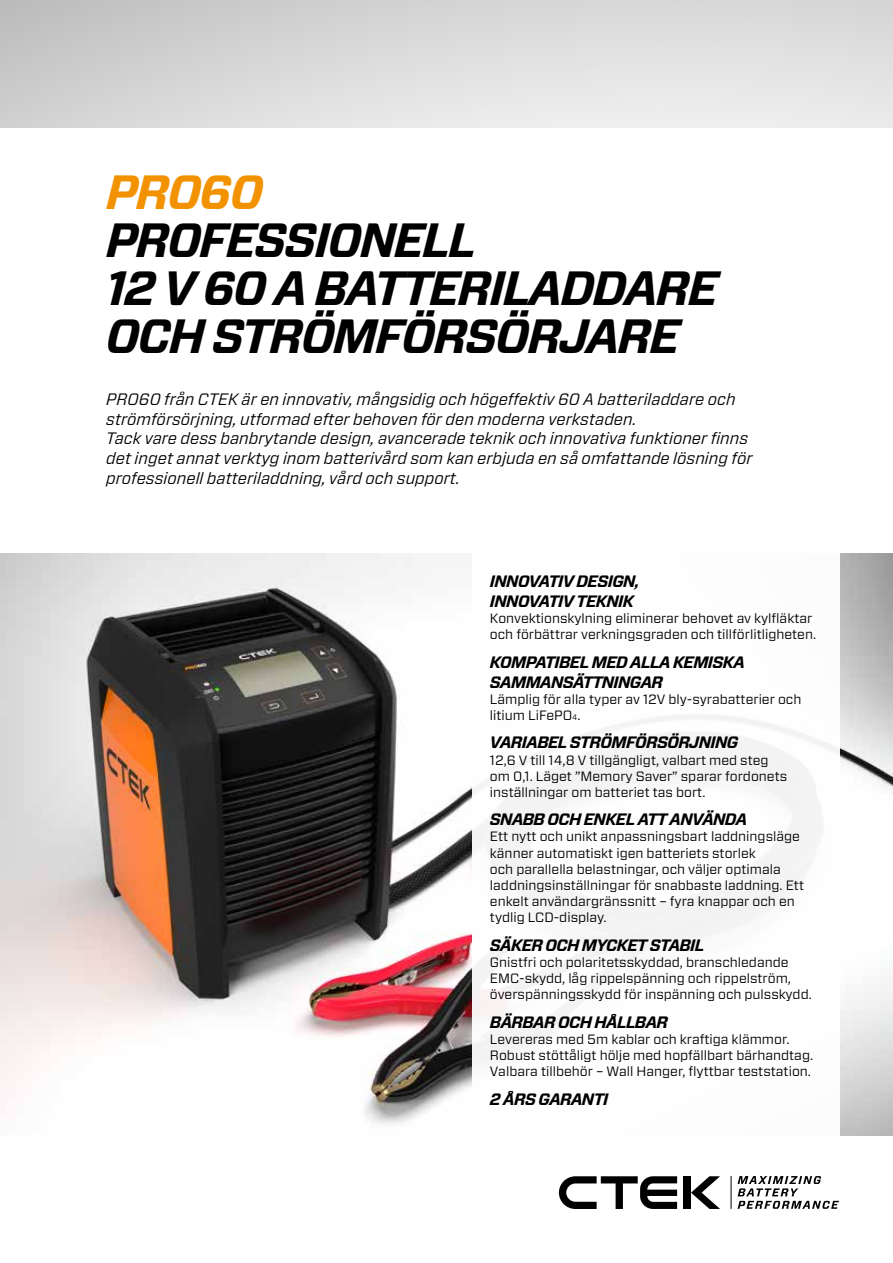
<style>
.page{position:relative;width:893px;height:1263px;background:#fff}
.page>*{position:absolute;margin:0;border:0;box-sizing:border-box;transform-origin:0 0}
.t1{font:italic 700 48px/48px "Forza";letter-spacing:-.04em;color:#000}
.t2{font:italic 700 48px "Forza";letter-spacing:-.04em;color:#f39200}
.t3{font:italic 16.5px/19.8px "Forza";color:#000}
.t4{font:italic 700 16.5px/19.8px "Forza";letter-spacing:-.04em;color:#000}
.t5{font:13.5px/16.2px "Forza";color:#000}
.s1{font-size:7.8px}
</style>
<div class="page">
<img style="left:0;top:553px;width:893px;height:582px">
<div style="left:684px;top:1176px;width:7px;height:33px;background:#000"></div>
<svg style="left:691px;top:1176px;width:29px;height:33px"></svg>
<svg style="left:559px;top:1176px;width:118px;height:33px"></svg>
<svg style="left:738px;top:1176px;width:101px;height:33px"></svg>
<hr style="left:731px;top:1176px;width:1px;height:33px;background:#000">
<div style="left:472px;top:545px;width:367px;height:597px;background:#fff"></div>
<h1 class="t2" style="left:106px;top:159px;width:159px">PRO60</h1>
<h1 class="t1" style="left:106px;top:216px;width:614px">PROFESSIONELL<br>12 V 60 A BATTERILADDARE<br>OCH STRÖMFÖRSÖRJARE</h1>
<p class="t3" style="left:106px;top:389px;width:648px">PRO60 från CTEK är en innovativ, mångsidig och högeffektiv 60 A batteriladdare och strömförsörjning, utformad efter behoven för den moderna verkstaden.<br>Tack vare dess banbrytande design, avancerade teknik och innovativa funktioner finns det inget annat verktyg inom batterivård som kan erbjuda en så omfattande lösning för professionell batteriladdning, vård och support.</p>
<p class="t4" style="left:490px;top:572px;width:151px">INNOVATIV DESIGN,<br>INNOVATIV TEKNIK</p>
<p class="t5" style="left:490px;top:610px;width:328px">Konvektionskylning eliminerar behovet av kylfläktar och förbättrar verkningsgraden och tillförlitligheten.</p>
<p class="t4" style="left:490px;top:652px;width:256px">KOMPATIBEL MED ALLA KEMISKA<br>SAMMANSÄTTNINGAR</p>
<p class="t5" style="left:490px;top:691px;width:313px">Lämplig för alla typer av 12V bly-syrabatterier och litium LiFePO<span class="s1">4</span>.</p>
<p class="t4" style="left:490px;top:733px;width:250px">VARIABEL STRÖMFÖRSÖRJNING</p>
<p class="t5" style="left:490px;top:751px;width:299px">12,6 V till 14,8 V tillgängligt, valbart med steg om 0,1. Läget ”Memory Saver” sparar fordonets inställningar om batteriet tas bort.</p>
<p class="t4" style="left:490px;top:810px;width:259px">SNABB OCH ENKEL ATT ANVÄNDA</p>
<p class="t5" style="left:490px;top:828px;width:316px">Ett nytt och unikt anpassningsbart laddningsläge känner automatiskt igen batteriets storlek<br>och parallella belastningar, och väljer optimala laddningsinställningar för snabbaste laddning. Ett enkelt användargränssnitt – fyra knappar och en tydlig LCD-display.</p>
<p class="t4" style="left:490px;top:935px;width:216px">SÄKER OCH MYCKET STABIL</p>
<p class="t5" style="left:490px;top:954px;width:323px">Gnistfri och polaritetsskyddad, branschledande<br>EMC-skydd, låg rippelspänning och rippelström, överspänningsskydd för inspänning och pulsskydd.</p>
<p class="t4" style="left:490px;top:1012px;width:180px">BÄRBAR OCH HÅLLBAR</p>
<p class="t5" style="left:490px;top:1031px;width:325px">Levereras med 5m kablar och kraftiga klämmor.<br>Robust stöttåligt hölje med hopfällbart bärhandtag.<br>Valbara tillbehör – Wall Hanger, flyttbar teststation.</p>
<p class="t4" style="left:490px;top:1089px;width:120px">2 ÅRS GARANTI</p>
</div>
